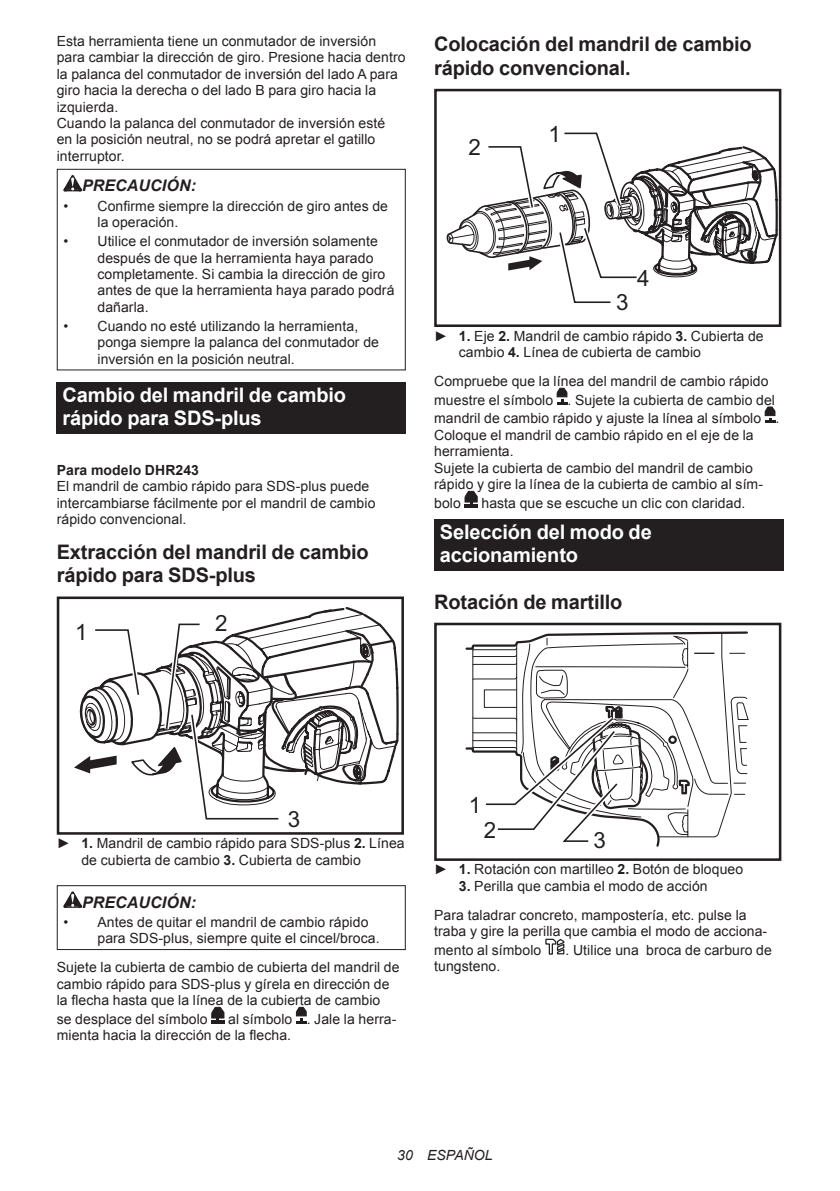
<style>
.page{position:relative;width:840px;height:1191px;background:#fff}
.page>*{position:absolute;margin:0;border:0;box-sizing:border-box;transform-origin:0 0}
.t1{font:22.4px "Arial";color:#231f20}
.t2{font:700 20px/23.4px "Arial";letter-spacing:-.01em;color:#231f20}
.t3{font:700 20px/23.4px "Arial";letter-spacing:-.01em;color:#fff}
.t4{font:italic 700 16px "Arial";letter-spacing:.005em;color:#231f20}
.t5{font:14px/16.4px "Arial";letter-spacing:.005em;color:#231f20}
.t6{font:700 14px "Arial";letter-spacing:.005em;color:#231f20}
.t7{font:italic 14px "Arial";letter-spacing:.005em;color:#231f20}
.s1{font-weight:700}
</style>
<div class="page">
<svg style="left:63px;top:175px;width:19px;height:16px"></svg>
<div style="left:57px;top:169px;width:348px;height:201px;border:1px solid #231f20"></div>
<div style="left:57px;top:382px;width:348px;height:52px;background:#231f20"></div>
<div style="left:57px;top:596px;width:347px;height:238px;border:3px solid #231f20"></div>
<svg style="left:74px;top:596px;width:326px;height:238px"></svg>
<svg style="left:63px;top:891px;width:19px;height:16px"></svg>
<div style="left:57px;top:885px;width:348px;height:65px;border:1px solid #231f20"></div>
<svg style="left:211px;top:1007px;width:13px;height:16px"></svg>
<svg style="left:296px;top:1007px;width:10px;height:16px"></svg>
<div style="left:434px;top:89px;width:347px;height:238px;border:3px solid #231f20"></div>
<svg style="left:445px;top:89px;width:333px;height:238px"></svg>
<svg style="left:556px;top:388px;width:11px;height:16px"></svg>
<svg style="left:764px;top:407px;width:11px;height:16px"></svg>
<svg style="left:464px;top:491px;width:13px;height:16px"></svg>
<div style="left:434px;top:519px;width:348px;height:52px;background:#231f20"></div>
<svg style="left:471px;top:647px;width:277px;height:148px"></svg>
<div style="left:434px;top:622px;width:347px;height:239px;border:3px solid #231f20"></div>
<svg style="left:481px;top:632px;width:263px;height:214px"></svg>
<svg style="left:545px;top:938px;width:20px;height:17px"></svg>
<p class="t5" style="left:57px;top:33px;width:350px">Esta herramienta tiene un conmutador de inversión para cambiar la dirección de giro. Presione hacia dentro la palanca del conmutador de inversión del lado A para giro hacia la derecha o del lado B para giro hacia la izquierda.<br>Cuando la palanca del conmutador de inversión esté<br>en la posición neutral, no se podrá apretar el gatillo interruptor.</p>
<p class="t4" style="left:82px;top:175px;width:115px">PRECAUCIÓN:</p>
<p class="t5" style="left:97px;top:198px;width:292px;text-indent:-34px">• Confirme siempre la dirección de giro antes de la operación.</p>
<p class="t5" style="left:97px;top:233px;width:298px;text-indent:-34px">• Utilice el conmutador de inversión solamente después de que la herramienta haya parado completamente. Si cambia la dirección de giro antes de que la herramienta haya parado podrá dañarla.</p>
<p class="t5" style="left:97px;top:318px;width:283px;text-indent:-34px">• Cuando no esté utilizando la herramienta, ponga siempre la palanca del conmutador de inversión en la posición neutral.</p>
<h2 class="t3" style="left:62px;top:384px;width:285px">Cambio del mandril de cambio rápido para SDS-plus</h2>
<p class="t6" style="left:57px;top:461px;width:144px">Para modelo DHR243</p>
<p class="t5" style="left:57px;top:478px;width:320px">El mandril de cambio rápido para SDS-plus puede intercambiarse fácilmente por el mandril de cambio rápido convencional.</p>
<h2 class="t2" style="left:57px;top:541px;width:313px">Extracción del mandril de cambio rápido para SDS-plus</h2>
<h1 class="t1" style="left:75px;top:618px;width:14px">1</h1>
<h1 class="t1" style="left:215px;top:608px;width:14px">2</h1>
<h2 class="t2" style="left:434px;top:33px;width:319px">Colocación del mandril de cambio rápido convencional.</h2>
<h1 class="t1" style="left:468px;top:132px;width:14px">2</h1>
<h1 class="t1" style="left:548px;top:119px;width:14px">1</h1>
<h1 class="t1" style="left:616px;top:288px;width:14px">3</h1>
<h1 class="t1" style="left:636px;top:264px;width:14px">4</h1>
<p class="t5" style="left:458px;top:327px;width:306px;text-indent:-25px">► <span class="s1">1.</span> Eje <span class="s1">2.</span> Mandril de cambio rápido <span class="s1">3.</span> Cubierta de cambio <span class="s1">4.</span> Línea de cubierta de cambio</p>
<p class="t5" style="left:434px;top:372px;width:346px;line-height:18.8px">Compruebe que la línea del mandril de cambio rápido muestre el símbolo . Sujete la cubierta de cambio del mandril de cambio rápido y ajuste la línea al símbolo .</p>
<p class="t5" style="left:434px;top:427px;width:330px">Coloque el mandril de cambio rápido en el eje de la herramienta.<br>Sujete la cubierta de cambio del mandril de cambio rápido y gire la línea de la cubierta de cambio al sím-</p>
<p class="t5" style="left:434px;top:495px;width:28px">bolo</p>
<p class="t5" style="left:481px;top:495px;width:265px">hasta que se escuche un clic con claridad.</p>
<h2 class="t3" style="left:439px;top:521px;width:213px">Selección del modo de accionamiento</h2>
<h2 class="t2" style="left:434px;top:590px;width:190px">Rotación de martillo</h2>
<h1 class="t1" style="left:288px;top:804px;width:14px">3</h1>
<p class="t5" style="left:81px;top:835px;width:324px;text-indent:-25px">► <span class="s1">1.</span> Mandril de cambio rápido para SDS-plus <span class="s1">2.</span> Línea de cubierta de cambio <span class="s1">3.</span> Cubierta de cambio</p>
<p class="t4" style="left:82px;top:891px;width:115px">PRECAUCIÓN:</p>
<p class="t5" style="left:97px;top:914px;width:283px;text-indent:-34px">• Antes de quitar el mandril de cambio rápido para SDS-plus, siempre quite el cincel/broca.</p>
<p class="t5" style="left:57px;top:959px;width:344px">Sujete la cubierta de cambio de cubierta del mandril de cambio rápido para SDS-plus y gírela en dirección de la flecha hasta que la línea de la cubierta de cambio</p>
<p class="t5" style="left:57px;top:1010px;width:152px">se desplace del símbolo</p>
<p class="t5" style="left:57px;top:1010px;width:341px;text-indent:171px">al símbolo . Jale la herra&shy;mienta hacia la dirección de la flecha.</p>
<h1 class="t1" style="left:468px;top:790px;width:14px">1</h1>
<h1 class="t1" style="left:483px;top:815px;width:14px">2</h1>
<h1 class="t1" style="left:593px;top:825px;width:14px">3</h1>
<p class="t5" style="left:434px;top:861px;width:310px">► <span class="s1">1.</span> Rotación con martilleo <span class="s1">2.</span> Botón de bloqueo</p>
<p class="t5" style="left:434px;top:871px;width:314px;line-height:28.8px;text-indent:25px"><span class="s1">3.</span> Perilla que cambia el modo de acción<br>Para taladrar concreto, mampostería, etc. pulse la</p>
<p class="t5" style="left:434px;top:922px;width:334px;line-height:18.8px">traba y gire la perilla que cambia el modo de acciona&shy;mento al símbolo</p>
<p class="t5" style="left:565px;top:942px;width:208px">. Utilice una broca de carburo de</p>
<p class="t5" style="left:434px;top:958px;width:68px">tungsteno.</p>
<p class="t7" style="left:397px;top:1146px;width:97px">30 ESPAÑOL</p>
</div>
